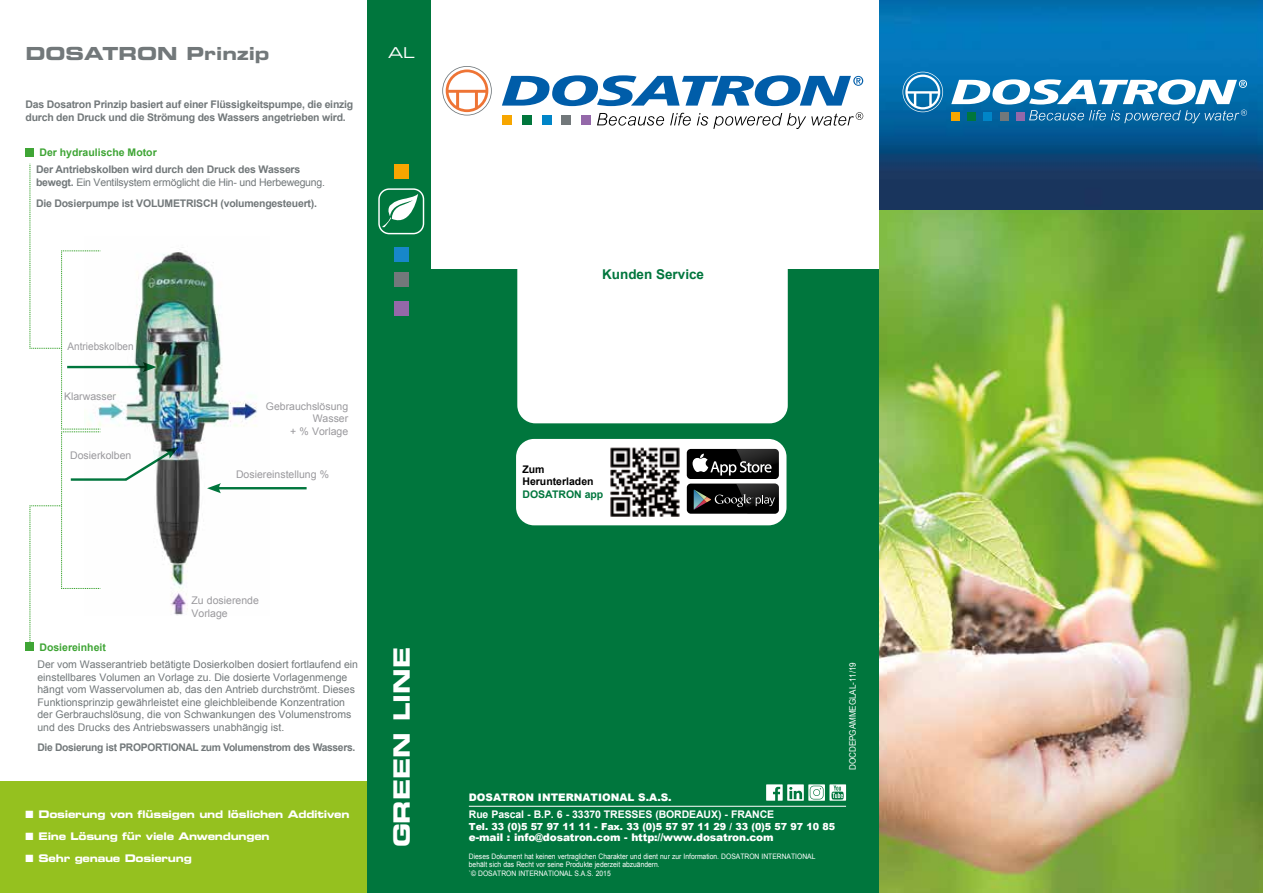
<style>
.page{position:relative;width:1263px;height:893px;background:#fff}
.page>*{position:absolute;margin:0;border:0;box-sizing:border-box;transform-origin:0 0}
.t1{font:22.5px "Eurostile Bold Extended Two";color:#fff}
.t2{font:18px "Eurostile Bold Extended Two";color:#72787a}
.t3{font:15px "Eurostile Extended Two";color:#fff}
.t4{font:700 13.5px "Arial";color:#00763d}
.t5{font:10.5px/12.6px "Arial";color:#72787a}
.t6{font:700 10.5px/12.6px "Arial";letter-spacing:-.02em;color:#72787a}
.t7{font:900 10.5px "Arial";color:#fff}
.t8{font:10.5px "Eurostile Bold Extended Two";letter-spacing:-.025em;color:#fff;scale:.95 1}
.t9{font:10.5px/12.6px "Arial";color:#9a999d}
.t10{font:10.5px "Arial";color:#fff}
.t11{font:700 10.5px "Arial";color:#3fa535}
.t12{font:700 10.5px/12.6px "Arial";color:#000}
.t13{font:10.5px "Arial";color:#9a999d;scale:.95 1}
.t14{font:700 10.5px "Arial";color:#00763d}
.t15{font:900 9.75px "Arial";letter-spacing:-.01em;color:#fff}
.t16{font:9px "Arial";letter-spacing:-.01em;color:#fff;scale:.9 1}
.t17{font:7.5px/8.2px "Arial";color:#fff;scale:.9 1}
.s1{font-weight:400}
</style>
<div class="page">
<svg style="left:30px;top:163px;width:54px;height:480px"></svg>
<div style="left:0;top:782px;width:368px;height:111px;background:#95c11f"></div>
<hr style="left:72px;top:476px;width:55px;height:2px;background:#fff">
<hr style="left:217px;top:487px;width:90px;height:2px;background:#00763d">
<hr style="left:67px;top:365px;width:81px;height:3px;background:#fff">
<hr style="left:67px;top:366px;width:80px;height:2px;background:#00763d">
<hr style="left:71px;top:478px;width:55px;height:3px;background:#00763d">
<img style="left:879px;top:209px;width:384px;height:684px">
<img style="left:879px;top:0;width:384px;height:209px">
<div style="left:368px;top:0;width:511px;height:893px;background:#00763d"></div>
<div style="left:432px;top:0;width:447px;height:269px;background:#fff"></div>
<div style="left:517px;top:245px;width:271px;height:178px;background:#fff;border-radius:18px"></div>
<div style="left:378px;top:188px;width:46px;height:46px;border:1px solid #fff;border-radius:10px"></div>
<svg style="left:380px;top:194px;width:38px;height:34px"></svg>
<div style="left:394px;top:272px;width:15px;height:15px;background:#73787b"></div>
<div style="left:394px;top:301px;width:15px;height:15px;background:#9468a9"></div>
<div style="left:394px;top:164px;width:15px;height:15px;background:#f7a600"></div>
<div style="left:394px;top:247px;width:15px;height:15px;background:#1787c9"></div>
<img style="left:84px;top:250px;width:185px;height:365px">
<svg style="left:516px;top:439px;width:270px;height:86px;background:#d7d6d6"></svg>
<div style="left:687px;top:449px;width:92px;height:30px;background:#000;border-radius:4px"></div>
<div style="left:687px;top:484px;width:92px;height:30px;background:#000;border-radius:4px"></div>
<svg style="left:692px;top:449px;width:87px;height:65px"></svg>
<svg style="left:902px;top:72px;width:41px;height:40px;background:#4594c3"></svg>
<svg style="left:951px;top:79px;width:296px;height:44px"></svg>
<div style="left:951px;top:112px;width:8px;height:8px;background:#f7a600"></div>
<div style="left:967px;top:112px;width:9px;height:8px;background:#00763c"></div>
<div style="left:984px;top:112px;width:8px;height:8px;background:#0085c8"></div>
<div style="left:1000px;top:112px;width:8px;height:8px;background:#72787a"></div>
<div style="left:1016px;top:112px;width:8px;height:8px;background:#9468a9"></div>
<svg style="left:442px;top:66px;width:50px;height:50px"></svg>
<svg style="left:502px;top:75px;width:361px;height:31px"></svg>
<svg style="left:597px;top:113px;width:67px;height:13px"></svg>
<svg style="left:670px;top:113px;width:21px;height:13px"></svg>
<svg style="left:697px;top:112px;width:166px;height:17px"></svg>
<div style="left:502px;top:115px;width:10px;height:10px;background:#f7a600"></div>
<div style="left:522px;top:115px;width:10px;height:10px;background:#00763c"></div>
<div style="left:541px;top:115px;width:10px;height:10px;background:#0085c8"></div>
<div style="left:561px;top:115px;width:10px;height:10px;background:#72787a"></div>
<div style="left:581px;top:115px;width:10px;height:10px;background:#9468a9"></div>
<hr style="left:469px;top:806px;width:377px;height:1px;background:#fff">
<svg style="left:766px;top:784px;width:80px;height:17px"></svg>
<div style="left:25px;top:148px;width:9px;height:8px;background:#3fa535"></div>
<div style="left:25px;top:643px;width:9px;height:8px;background:#3fa535"></div>
<h2 class="t2" style="left:25px;top:41px;width:246px">DOSATRON Prinzip</h2>
<p class="t6" style="left:25px;top:98px;width:329px">Das Dosatron Prinzip basiert auf einer Flüssigkeitspumpe, die einzig durch den Druck und die Strömung des Wassers angetrieben wird.</p>
<p class="t11" style="left:39px;top:145px;width:119px">Der hydraulische Motor</p>
<p class="t6" style="left:36px;top:163px;width:291px">Der Antriebskolben wird durch den Druck des Wassers bewegt. <span class="s1">Ein Ventilsystem ermöglicht die Hin- und Herbewegung.</span></p>
<p class="t6" style="left:36px;top:197px;width:283px">Die Dosierpumpe ist VOLUMETRISCH (volumengesteuert).</p>
<h3 class="t3" style="left:388px;top:43px;width:28px">AL</h3>
<p class="t13" style="left:68px;top:339px;width:71px">Antriebskolben</p>
<p class="t9" style="left:64px;top:390px;width:53px">Klarwasser</p>
<p class="t9" style="left:70px;top:449px;width:63px">Dosierkolben</p>
<p class="t9" style="left:266px;top:400px;width:84px;text-align:right">Gebrauchslösung<br>Wasser<br>+ % Vorlage</p>
<p class="t9" style="left:236px;top:468px;width:95px">Dosiereinstellung %</p>
<p class="t4" style="left:602px;top:265px;width:104px">Kunden Service</p>
<p class="t12" style="left:522px;top:463px;width:73px">Zum<br>Herunterladen</p>
<p class="t14" style="left:522px;top:487px;width:82px">DOSATRON app</p>
<p class="t9" style="left:191px;top:594px;width:69px">Zu dosierende<br>Vorlage</p>
<p class="t11" style="left:39px;top:640px;width:68px">Dosiereinheit</p>
<p class="t5" style="left:37px;top:658px;width:322px">Der vom Wasserantrieb betätigte Dosierkolben dosiert fortlaufend ein einstellbares Volumen an Vorlage zu. Die dosierte Vorlagenmenge hängt vom Wasservolumen ab, das den Antrieb durchströmt. Dieses Funktionsprinzip gewährleistet eine gleichbleibende Konzentration der Gerbrauchslösung, die von Schwankungen des Volumenstroms und des Drucks des Antriebswassers unabhängig ist.</p>
<p class="t6" style="left:37px;top:742px;width:319px">Die Dosierung ist PROPORTIONAL zum Volumenstrom des Wassers.</p>
<h1 class="t1" style="left:386px;top:847px;width:202px;rotate:-90deg">GREEN LINE</h1>
<p class="t7" style="left:469px;top:791px;width:206px">DOSATRON INTERNATIONAL S.A.S.</p>
<p class="t10" style="left:469px;top:808px;width:308px">Rue Pascal - B.P. 6 - 33370 TRESSES (BORDEAUX) - FRANCE</p>
<p class="t15" style="left:476px;top:820px;width:8px">é</p>
<p class="t8" style="left:26px;top:807px;width:342px">■ Dosierung von flüssigen und löslichen Additiven</p>
<p class="t8" style="left:26px;top:829px;width:258px">■ Eine Lösung für viele Anwendungen</p>
<p class="t8" style="left:26px;top:851px;width:177px">■ Sehr genaue Dosierung</p>
<p class="t17" style="left:469px;top:852px;width:387px">Dieses Dokument hat keinen vertraglichen Charakter und dient nur zur Information. DOSATRON INTERNATIONAL behält sich das Recht vor seine Produkte jederzeit abzuändern.<br>`© DOSATRON INTERNATIONAL S.A.S. 2015</p>
<p class="t15" style="left:469px;top:819px;width:368px">Tel. 33 (0)5 57 97 11 11 - Fax. 33 (0)5 57 97 11 29 / 33 (0)5 57 97 10 85</p>
<p class="t7" style="left:469px;top:829px;width:306px">e-mail : info@dosatron.com - http://www.dosatron.com</p>
<p class="t7" style="left:469px;top:832px;width:233px">info@dosatron.com - www.dosatron.com</p>
<p class="t16" style="left:847px;top:770px;width:121px;rotate:-90deg">DOCDEPGAMMEGLAL-11/19</p>
</div>
